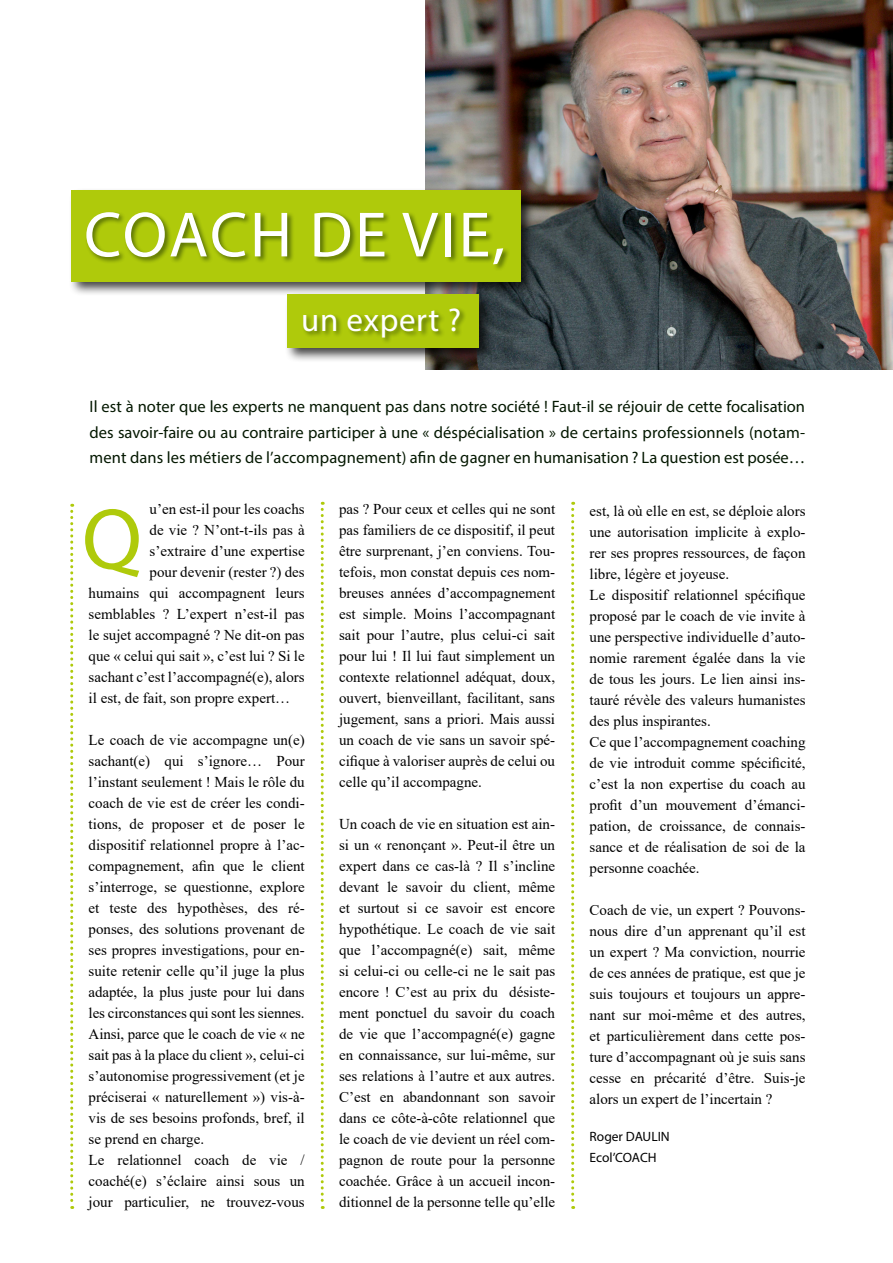
<style>
.page{position:relative;width:893px;height:1263px;background:#fff}
.page>*{position:absolute;margin:0;border:0;box-sizing:border-box;transform-origin:0 0}
.t1{font:87px "Myriad Pro";color:#afca0b}
.t2{font:64.5px "Myriad Pro";letter-spacing:.04em;color:#fff}
.t3{font:33px "Myriad Pro";letter-spacing:.02em;color:#fff}
.t4{font:16.5px/25.5px "Myriad Pro";color:#041800;text-align:justify}
.t5{font:15px/21px "Times New Roman";color:#000;text-align:justify}
.t6{font:13.5px/21px "Myriad Pro";color:#000}
</style>
<div class="page">
<img style="left:425px;top:0;width:468px;height:370px">
<svg style="left:321px;top:502px;width:3px;height:707px"></svg>
<svg style="left:571px;top:502px;width:3px;height:707px"></svg>
<svg style="left:70px;top:504px;width:3px;height:705px"></svg>
<div style="left:69px;top:187px;width:467px;height:109px;background:#000;opacity:.75"></div>
<div style="left:72px;top:190px;width:449px;height:91px;background:#afca0b"></div>
<div style="left:85px;top:211px;width:425px;height:61px;background:#041800;opacity:.5"></div>
<div style="left:284px;top:292px;width:210px;height:71px;background:#000;opacity:.75"></div>
<div style="left:287px;top:295px;width:192px;height:53px;background:#afca0b"></div>
<div style="left:302px;top:307px;width:165px;height:38px;background:#041800;opacity:.5"></div>
<h2 class="t2" style="left:84px;top:195px;width:423px">COACH DE VIE,</h2>
<h3 class="t3" style="left:301px;top:300px;width:162px">un expert ?</h3>
<p class="t4" style="left:90px;top:394px;width:717px">Il est à noter que les experts ne manquent pas dans notre société ! Faut-il se réjouir de cette focalisation des savoir-faire ou au contraire participer à une « déspécialisation » de certains professionnels (notam&shy;ment dans les métiers de l’accompagnement) afin de gagner en humanisation ? La question est posée…</p>
<p class="t5" style="left:150px;top:498px;width:157px">u’en est-il pour les coachs</p>
<p class="t5" style="left:150px;top:519px;width:157px">de vie ? N’ont-t-ils pas à</p>
<p class="t5" style="left:150px;top:540px;width:157px">s’extraire d’une expertise</p>
<p class="t5" style="left:150px;top:561px;width:157px">pour devenir (rester ?) des</p>
<p class="t5" style="left:89px;top:582px;width:218px">humains qui accompagnent leurs</p>
<p class="t5" style="left:89px;top:603px;width:218px">semblables ? L’expert n’est-il pas</p>
<p class="t5" style="left:89px;top:624px;width:218px">le sujet accompagné ? Ne dit-on pas</p>
<p class="t5" style="left:89px;top:645px;width:217px">que « celui qui sait », c’est lui ? Si le</p>
<p class="t5" style="left:89px;top:666px;width:218px">sachant c’est l’accompagné(e), alors</p>
<p class="t5" style="left:89px;top:687px;width:203px">il est, de fait, son propre expert…</p>
<p class="t5" style="left:89px;top:729px;width:218px;text-align:left">Le coach de vie accompagne un(e) sachant(e) qui s’ignore… Pour l’instant seulement ! Mais le rôle du coach de vie est de créer les condi&shy;tions, de proposer et de poser le dispositif relationnel propre à l’ac&shy;compagnement, afin que le client s’interroge, se questionne, explore et teste des hypothèses, des ré&shy;ponses, des solutions provenant de ses propres investigations, pour en&shy;suite retenir celle qu’il juge la plus adaptée, la plus juste pour lui dans les circonstances qui sont les siennes.<br>Ainsi, parce que le coach de vie « ne sait pas à la place du client », celui-ci s’autonomise progressivement (et je préciserai « naturellement ») vis-à&shy;vis de ses besoins profonds, bref, il se prend en charge.<br>Le relationnel coach de vie / coaché(e) s’éclaire ainsi sous un jour particulier, ne trouvez-vous</p>
<p class="t5" style="left:339px;top:498px;width:218px">pas ? Pour ceux et celles qui ne sont pas familiers de ce dispositif, il peut être surprenant, j’en conviens. Tou&shy;tefois, mon constat depuis ces nom&shy;breuses années d’accompagnement est simple. Moins l’accompagnant sait pour l’autre, plus celui-ci sait pour lui ! Il lui faut simplement un contexte relationnel adéquat, doux, ouvert, bienveillant, facilitant, sans jugement, sans a priori. Mais aussi un coach de vie sans un savoir spé&shy;cifique à valoriser auprès de celui ou celle qu’il accompagne.</p>
<p class="t5" style="left:339px;top:813px;width:218px">Un coach de vie en situation est ain&shy;si un « renonçant ». Peut-il être un expert dans ce cas-là ? Il s’incline devant le savoir du client, même et surtout si ce savoir est encore hypothétique. Le coach de vie sait que l’accompagné(e) sait, même si celui-ci ou celle-ci ne le sait pas encore ! C’est au prix du désiste&shy;ment ponctuel du savoir du coach de vie que l’accompagné(e) gagne en connaissance, sur lui-même, sur ses relations à l’autre et aux autres.<br>C’est en abandonnant son savoir dans ce côte-à-côte relationnel que le coach de vie devient un réel com&shy;pagnon de route pour la personne coachée. Grâce à un accueil incon&shy;ditionnel de la personne telle qu’elle</p>
<p class="t5" style="left:590px;top:500px;width:218px;text-align:left">est, là où elle en est, se déploie alors une autorisation implicite à explo&shy;rer ses propres ressources, de façon libre, légère et joyeuse.<br>Le dispositif relationnel spécifique proposé par le coach de vie invite à une perspective individuelle d’auto&shy;nomie rarement égalée dans la vie de tous les jours. Le lien ainsi ins&shy;tauré révèle des valeurs humanistes des plus inspirantes.<br>Ce que l’accompagnement coaching de vie introduit comme spécificité, c’est la non expertise du coach au profit d’un mouvement d’émanci&shy;pation, de croissance, de connais&shy;sance et de réalisation de soi de la personne coachée.</p>
<p class="t5" style="left:590px;top:899px;width:218px">Coach de vie, un expert ? Pouvons&shy;nous dire d’un apprenant qu’il est un expert ? Ma conviction, nourrie de ces années de pratique, est que je suis toujours et toujours un appre&shy;nant sur moi-même et des autres, et particulièrement dans cette pos&shy;ture d’accompagnant où je suis sans cesse en précarité d’être. Suis-je alors un expert de l’incertain ?</p>
<p class="t6" style="left:590px;top:1126px;width:82px">Roger DAULIN<br>Ecol’COACH</p>
<h1 class="t1" style="left:82px;top:486px;width:61px">Q</h1>
</div>
